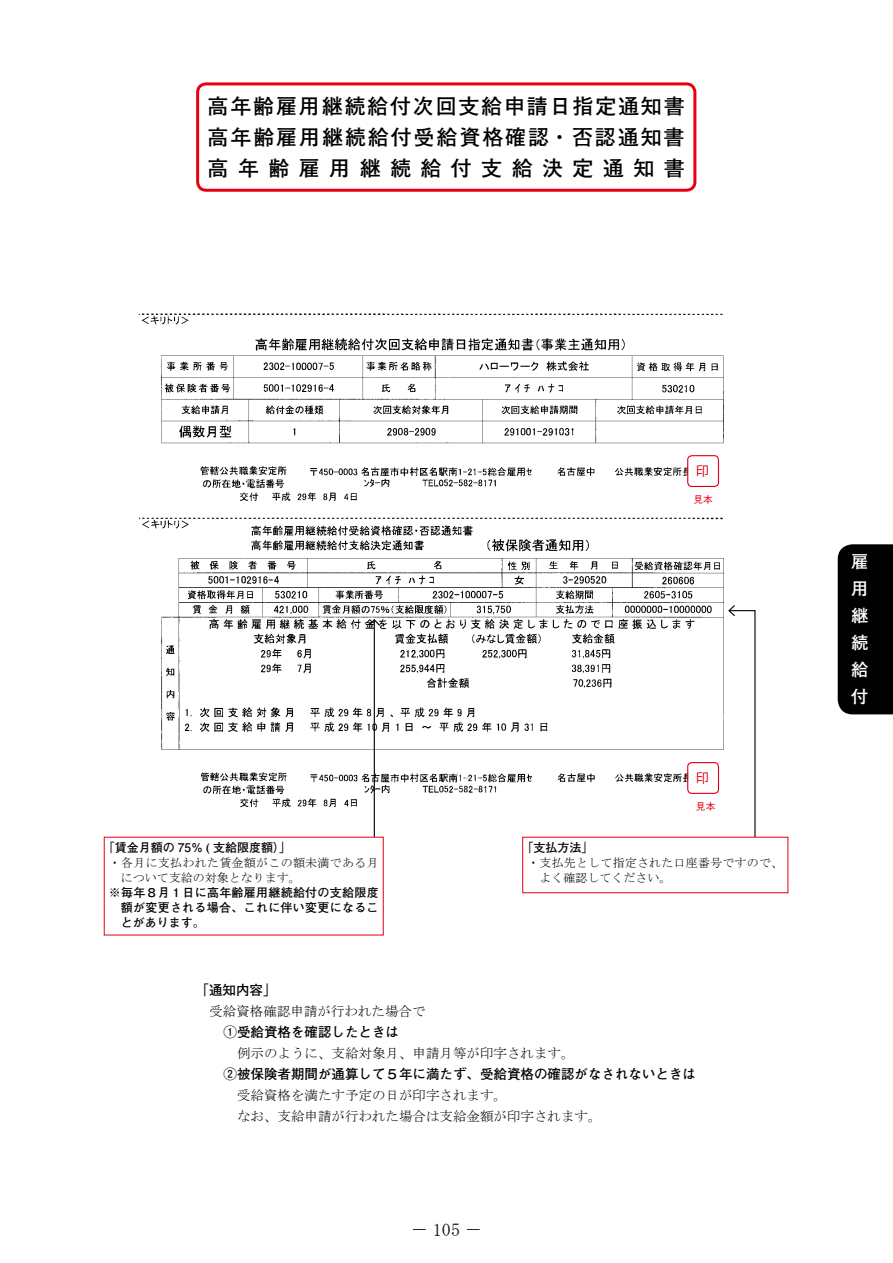
<style>
.page{position:relative;width:893px;height:1263px;background:#fff}
.page>*{position:absolute;margin:0;border:0;box-sizing:border-box;transform-origin:0 0}
.t1{font:700 21px/30.8px "Futo Go B101 Pro";letter-spacing:.09em;color:#000;text-align:justify}
.t2{font:18px "MS Mincho";color:#000}
.t3{font:700 17.25px/27px "Futo Go B101 Pro";color:#fff;text-align:justify}
.t4{font:13.5px/21px "MS Mincho";color:#000}
.t5{font:700 13.5px "Futo Go B101 Pro";color:#000}
.t6{font:500 13.5px "Gothic BBB Pro";color:#e60012}
.t7{font:12px/15px "MS Mincho";letter-spacing:.015em;color:#000}
.t8{font:700 12px/15px "Futo Go B101 Pro";letter-spacing:.025em;color:#000;text-align:justify}
.t9{font:700 12px "Futo Go B101 Pro";color:#000}
.t10{font:500 9.75px "Gothic BBB Pro";color:#e60012}
</style>
<div class="page">
<div style="left:838px;top:544px;width:55px;height:170px;background:#000"></div>
<div style="left:196px;top:82px;width:500px;height:110px;border:3px solid #e60012;border-radius:9px"></div>
<hr style="left:374px;top:620px;width:1px;height:219px;background:#000">
<svg style="left:727px;top:822px;width:29px;height:15px"></svg>
<img style="left:138px;top:313px;width:618px;height:509px">
<div style="left:687px;top:455px;width:32px;height:32px;border:1px solid #e60012;border-radius:4px"></div>
<div style="left:687px;top:762px;width:32px;height:32px;border:1px solid #e60012;border-radius:4px"></div>
<h1 class="t1" style="left:208px;top:88px;width:479px">高年齢雇用継続給付次回支給申請日指定通知書高年齢雇用継続給付受給資格確認・否認通知書高年齢雇用継続給付支給決定通知書</h1>
<p class="t6" style="left:696px;top:460px;width:15px">印</p>
<p class="t10" style="left:693px;top:491px;width:21px">見本</p>
<p class="t9" style="left:103px;top:838px;width:190px">「賃金月額の 75％ ( 支給限度額）」</p>
<p class="t7" style="left:121px;top:855px;width:259px;text-indent:-12px">・各月に支払われた賃金額がこの額未満である月について支給の対象となります。</p>
<p class="t8" style="left:121px;top:884px;width:259px;text-indent:-12px">※毎年８月１日に高年齢雇用継続給付の支給限度額が変更される場合、これに伴い変更になることがあります。</p>
<p class="t6" style="left:696px;top:767px;width:15px">印</p>
<p class="t10" style="left:696px;top:798px;width:21px">見本</p>
<p class="t8" style="left:521px;top:839px;width:73px">「支払方法」</p>
<p class="t7" style="left:539px;top:855px;width:245px;text-indent:-12px">・支払先として指定された口座番号ですので、よく確認してください。</p>
<p class="t5" style="left:196px;top:979px;width:82px">「通知内容」</p>
<p class="t4" style="left:209px;top:1000px;width:217px">受給資格確認申請が行われた場合で</p>
<p class="t5" style="left:224px;top:1021px;width:177px">①受給資格を確認したときは</p>
<p class="t4" style="left:237px;top:1042px;width:339px">例示のように、支給対象月、申請月等が印字されます。</p>
<p class="t5" style="left:224px;top:1063px;width:474px">②被保険者期間が通算して５年に満たず、受給資格の確認がなされないときは</p>
<p class="t4" style="left:237px;top:1084px;width:366px">受給資格を満たす予定の日が印字されます。<br>なお、支給申請が行われた場合は支給金額が印字されます。</p>
<h2 class="t2" style="left:410px;top:1220px;width:73px">－ 105 －</h2>
<p class="t3" style="left:851px;top:546px;width:18px">雇用継続給付</p>
</div>
